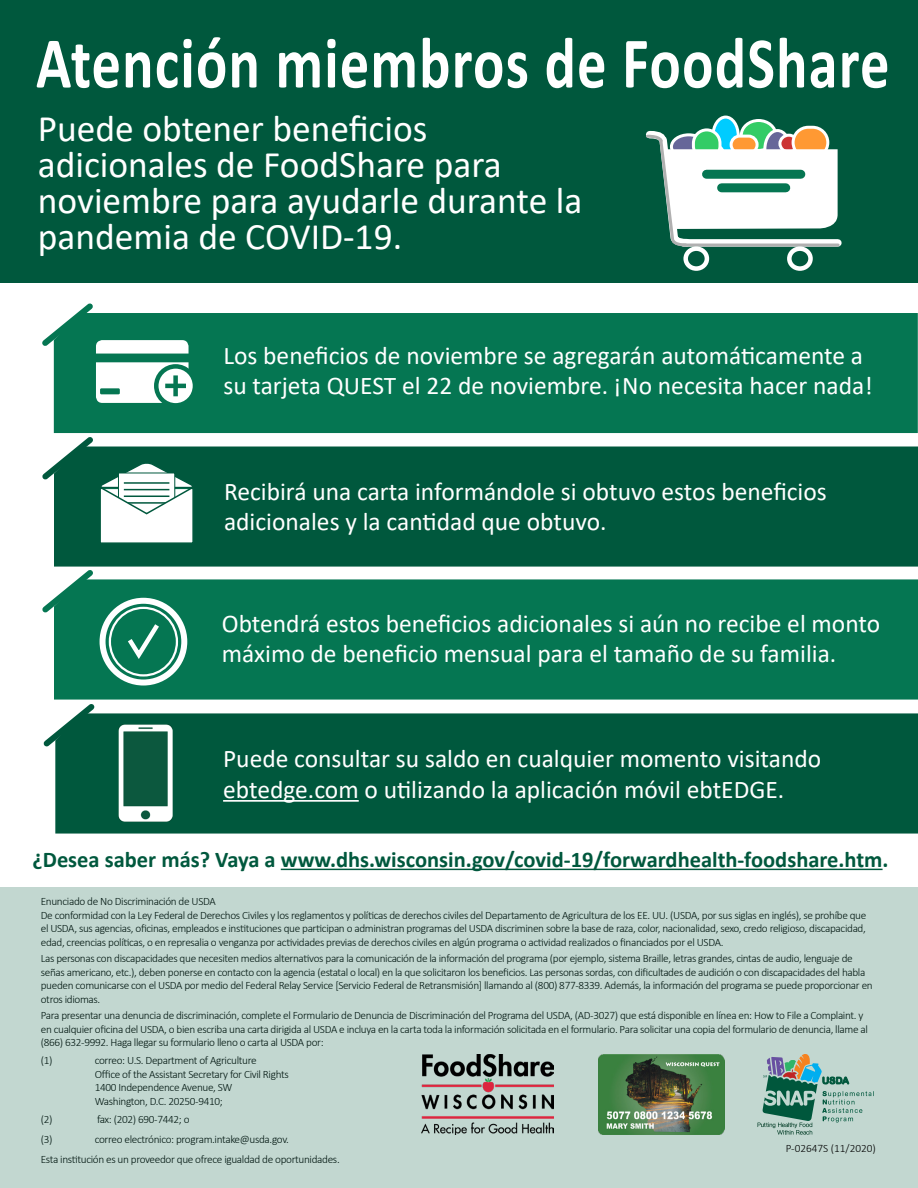
<style>
.page{position:relative;width:918px;height:1188px;background:#fff}
.page>*{position:absolute;margin:0;border:0;box-sizing:border-box;transform-origin:0 0}
.t1{font:700 73.2px "Calibri";letter-spacing:.02em;color:#fff;scale:.8 1}
.t2{font:37.5px/36px "Calibri";color:#fff}
.t3{font:25.5px/30.6px "Calibri";color:#fff}
.t4{font:700 22.5px "Calibri";color:#00583d}
.t5{font:300 11.25px/13.5px "Calibri";letter-spacing:-.03em;color:#000}
.t6{font:300 11.25px "Calibri";color:#000}
</style>
<div class="page">
<div style="left:0;top:888px;width:918px;height:300px;background:#c2d7d0"></div>
<svg style="left:758px;top:1054px;width:116px;height:80px"></svg>
<img style="left:598px;top:1054px;width:126px;height:80px">
<img style="left:421px;top:1054px;width:133px;height:80px">
<div style="left:0;top:0;width:918px;height:283px;background:#00583d"></div>
<div style="left:54px;top:579px;width:864px;height:121px;background:#057652"></div>
<svg style="left:42px;top:570px;width:56px;height:48px"></svg>
<div style="left:100px;top:598px;width:87px;height:88px;border:6px solid #fff;border-radius:50%"></div>
<svg style="left:124px;top:619px;width:39px;height:44px;background:#268869"></svg>
<div style="left:109px;top:607px;width:69px;height:70px;border:2px solid #fff;border-radius:50%"></div>
<svg style="left:713px;top:117px;width:25px;height:37px"></svg>
<div style="left:712px;top:116px;width:28px;height:40px;border:3px solid #fff;border-radius:50%"></div>
<svg style="left:741px;top:120px;width:35px;height:30px"></svg>
<div style="left:740px;top:119px;width:37px;height:33px;border:3px solid #fff;border-radius:50%"></div>
<div style="left:792px;top:126px;width:37px;height:33px;border:3px solid #fff;border-radius:15px"></div>
<svg style="left:646px;top:127px;width:192px;height:123px"></svg>
<div style="left:683px;top:246px;width:26px;height:25px;border:4px solid #fff;border-radius:50%"></div>
<div style="left:787px;top:246px;width:26px;height:25px;border:4px solid #fff;border-radius:50%"></div>
<div style="left:707px;top:170px;width:94px;height:9px;background:#057652"></div>
<div style="left:722px;top:183px;width:64px;height:9px;background:#057652"></div>
<div style="left:54px;top:447px;width:864px;height:120px;background:#00583d"></div>
<svg style="left:42px;top:432px;width:154px;height:113px"></svg>
<hr style="left:281px;top:869px;width:602px;height:1px;background:#00583d">
<div style="left:55px;top:713px;width:863px;height:121px;background:#00583d"></div>
<svg style="left:43px;top:699px;width:57px;height:53px"></svg>
<hr style="left:223px;top:800px;width:136px;height:2px;background:#fff">
<img style="left:118px;top:724px;width:54px;height:98px">
<div style="left:54px;top:313px;width:864px;height:120px;background:#057652"></div>
<svg style="left:42px;top:303px;width:147px;height:100px"></svg>
<svg style="left:156px;top:366px;width:39px;height:39px"></svg>
<div style="left:154px;top:364px;width:43px;height:44px;border:4px solid #057652;border-radius:50%"></div>
<div style="left:173px;top:375px;width:5px;height:21px;background:#057652"></div>
<hr style="left:165px;top:384px;width:21px;height:4px;background:#057652">
<h1 class="t1" style="left:36px;top:11px;width:1068px">Atención miembros de FoodShare</h1>
<h2 class="t2" style="left:38px;top:110px;width:546px">Puede obtener beneficios adicionales de FoodShare para noviembre para ayudarle durante la pandemia de COVID-19.</h2>
<h3 class="t3" style="left:223px;top:339px;width:651px">Los beneficios de noviembre se agregarán automáticamente a su tarjeta QUEST el 22 de noviembre. ¡No necesita hacer nada!</h3>
<h3 class="t3" style="left:224px;top:475px;width:604px">Recibirá una carta informándole si obtuvo estos beneficios adicionales y la cantidad que obtuvo.</h3>
<h3 class="t3" style="left:222px;top:607px;width:660px">Obtendrá estos beneficios adicionales si aún no recibe el monto máximo de beneficio mensual para el tamaño de su familia.</h3>
<h3 class="t3" style="left:223px;top:743px;width:600px">Puede consultar su saldo en cualquier momento visitando ebtedge.com o utilizando la aplicación móvil ebtEDGE.</h3>
<h3 class="t4" style="left:32px;top:843px;width:858px">¿Desea saber más? Vaya a www.dhs.wisconsin.gov/covid-19/forwardhealth-foodshare.htm.</h3>
<p class="t5" style="left:41px;top:894px;width:827px">Enunciado de No Discriminación de USDA<br>De conformidad con la Ley Federal de Derechos Civiles y los reglamentos y políticas de derechos civiles del Departamento de Agricultura de los EE. UU. (USDA, por sus siglas en inglés), se prohíbe que el USDA, sus agencias, oficinas, empleados e instituciones que participan o administran programas del USDA discriminen sobre la base de raza, color, nacionalidad, sexo, credo religioso, discapacidad, edad, creencias políticas, o en represalia o venganza por actividades previas de derechos civiles en algún programa o actividad realizados o financiados por el USDA.</p>
<p class="t5" style="left:41px;top:951px;width:833px">Las personas con discapacidades que necesiten medios alternativos para la comunicación de la información del programa (por ejemplo, sistema Braille, letras grandes, cintas de audio, lenguaje de señas americano, etc.), deben ponerse en contacto con la agencia (estatal o local) en la que solicitaron los beneficios. Las personas sordas, con dificultades de audición o con discapacidades del habla pueden comunicarse con el USDA por medio del Federal Relay Service [Servicio Federal de Retransmisión] llamando al (800) 877-8339. Además, la información del programa se puede proporcionar en otros idiomas.</p>
<p class="t5" style="left:41px;top:1008px;width:829px">Para presentar una denuncia de discriminación, complete el Formulario de Denuncia de Discriminación del Programa del USDA, (AD-3027) que está disponible en línea en: How to File a Complaint. y en cualquier oficina del USDA, o bien escriba una carta dirigida al USDA e incluya en la carta toda la información solicitada en el formulario. Para solicitar una copia del formulario de denuncia, llame al (866) 632-9992. Haga llegar su formulario lleno o carta al USDA por:</p>
<p class="t5" style="left:41px;top:1053px;width:13px">(1)</p>
<p class="t5" style="left:95px;top:1053px;width:196px">correo: U.S. Department of Agriculture<br>Office of the Assistant Secretary for Civil Rights 1400 Independence Avenue, SW<br>Washington, D.C. 20250-9410;</p>
<p class="t5" style="left:41px;top:1112px;width:13px">(2)</p>
<p class="t5" style="left:97px;top:1112px;width:94px">fax: (202) 690-7442; o</p>
<p class="t5" style="left:41px;top:1132px;width:13px">(3)</p>
<p class="t5" style="left:41px;top:1129px;width:300px;line-height:20.2px;text-align:center">correo electrónico: program.intake@usda.gov.<br>Esta institución es un proveedor que ofrece igualdad de oportunidades.</p>
<p class="t6" style="left:786px;top:1141px;width:91px">P-02647S (11/2020)</p>
</div>
